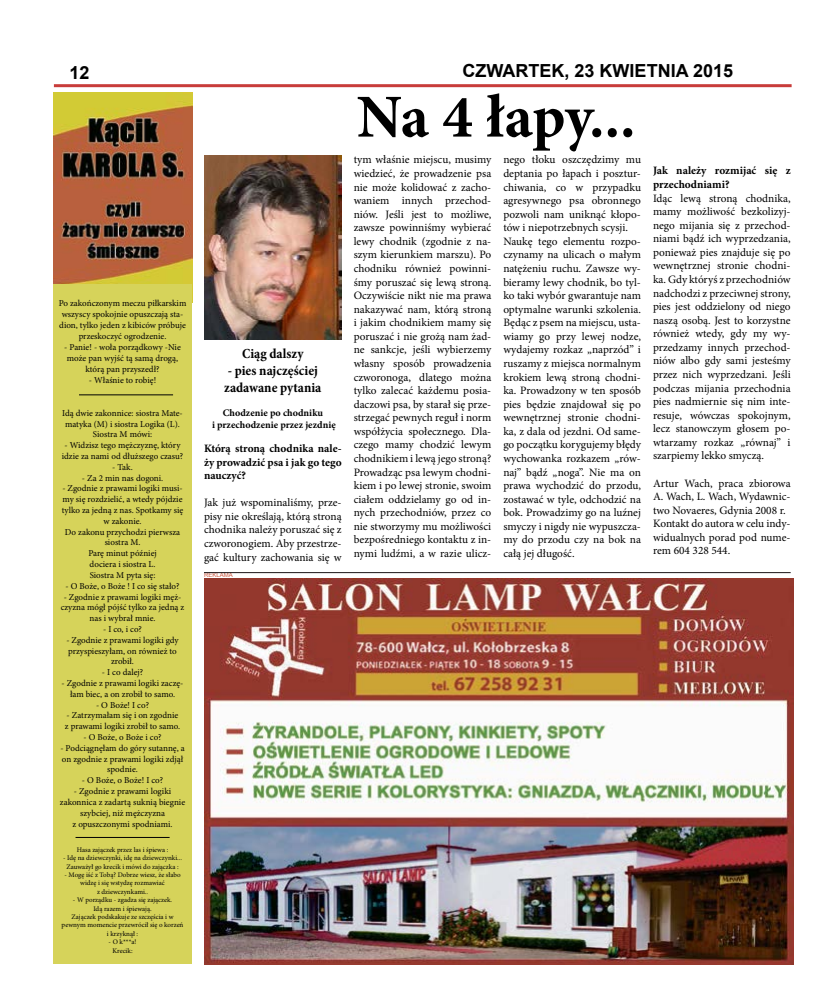
<style>
.page{position:relative;width:820px;height:993px;background:#fff}
.page>*{position:absolute;margin:0;border:0;box-sizing:border-box;transform-origin:0 0}
.t1{font:700 61px "Minion Pro";letter-spacing:-.01em;color:#000}
.t2{font:700 18px "Arial";color:#000}
.t3{font:700 condensed 14px/16.8px "Minion Pro";color:#000}
.t4{font:11.3px/13.6px "Minion Pro";color:#000;text-align:justify}
.t5{font:700 11.3px/13.6px "Minion Pro";color:#000;text-align:justify}
.t6{font:700 10px/12px "Minion Pro";color:#000;text-align:center}
.t7{font:9px/10.8px "Minion Pro";color:#000;text-align:center}
.t8{font:7px/8.4px "Minion Pro";color:#000;text-align:center}
.t9{font:6px "Arial";color:#cc573f}
</style>
<div class="page">
<img style="left:205px;top:578px;width:588px;height:386px">
<img style="left:54px;top:92px;width:138px;height:192px">
<div style="left:54px;top:284px;width:138px;height:679px;background:#d6d35a"></div>
<hr style="left:54px;top:84px;width:737px;height:3px;background:#c83c3a">
<img style="left:205px;top:155px;width:136px;height:184px">
<hr style="left:204px;top:572px;width:586px;height:1px;background:#1a1517">
<hr style="left:79px;top:394px;width:94px;height:1px;background:#000">
<hr style="left:75px;top:836px;width:94px;height:1px;background:#000">
<h2 class="t2" style="left:69px;top:61px;width:22px">12</h2>
<p class="t7" style="left:59px;top:297px;width:129px">Po zakończonym meczu piłkarskim wszyscy spokojnie opuszczają sta&shy;dion, tylko jeden z kibiców próbuje przeskoczyć ogrodzenie.</p>
<p class="t7" style="left:64px;top:341px;width:118px">- Panie! - woła porządkowy -Nie może pan wyjść tą samą drogą, którą pan przyszedł?</p>
<p class="t7" style="left:89px;top:374px;width:69px">- Właśnie to robię!</p>
<p class="t7" style="left:62px;top:407px;width:122px">Idą dwie zakonnice: siostra Mate&shy;matyka (M) i siostra Logika (L).<br>Siostra M mówi:</p>
<p class="t7" style="left:62px;top:440px;width:123px">- Widzisz tego mężczyznę, który idzie za nami od dłuższego czasu?</p>
<p class="t7" style="left:112px;top:461px;width:22px">- Tak.</p>
<p class="t7" style="left:82px;top:472px;width:83px">- Za 2 min nas dogoni.</p>
<p class="t7" style="left:62px;top:483px;width:123px">- Zgodnie z prawami logiki musi&shy;my się rozdzielić, a wtedy pójdzie tylko za jedną z nas. Spotkamy się w zakonie.<br>Do zakonu przychodzi pierwsza siostra M.<br>Parę minut później<br>dociera i siostra L.<br>Siostra M pyta się:</p>
<p class="t7" style="left:65px;top:580px;width:116px">- O Boże, o Boże ! I co się stało?</p>
<p class="t7" style="left:61px;top:591px;width:125px">- Zgodnie z prawami logiki męż&shy;czyzna mógł pójść tylko za jedną z nas i wybrał mnie.</p>
<p class="t7" style="left:103px;top:623px;width:40px">- I co, i co?</p>
<p class="t7" style="left:66px;top:634px;width:114px">- Zgodnie z prawami logiki gdy przyspieszyłam, on również to zrobił.</p>
<p class="t7" style="left:102px;top:666px;width:43px">- I co dalej?</p>
<p class="t7" style="left:62px;top:677px;width:123px">- Zgodnie z prawami logiki zaczę&shy;łam biec, a on zrobił to samo.</p>
<p class="t7" style="left:96px;top:699px;width:55px">- O Boże! I co?</p>
<p class="t7" style="left:65px;top:710px;width:117px;text-align:left">- Zatrzymałam się i on zgodnie z prawami logiki zrobił to samo.</p>
<p class="t7" style="left:83px;top:731px;width:80px">- O Boże, o Boże i co?</p>
<p class="t7" style="left:60px;top:742px;width:126px">- Podciągnęłam do góry sutannę, a on zgodnie z prawami logiki zdjął spodnie.</p>
<p class="t7" style="left:82px;top:774px;width:83px">- O Boże, o Boże! I co?</p>
<p class="t7" style="left:60px;top:785px;width:127px">- Zgodnie z prawami logiki zakonnica z zadartą suknią biegnie szybciej, niż mężczyzna<br>z opuszczonymi spodniami.</p>
<p class="t8" style="left:77px;top:845px;width:93px">Hasa zajączek przez las i śpiewa :</p>
<p class="t8" style="left:63px;top:853px;width:120px">- Idę na dziewczynki, idę na dziewczynki...<br>Zauważył go krecik i mówi do zajączka :</p>
<p class="t8" style="left:64px;top:870px;width:117px">- Mogę iść z Tobą? Dobrze wiesz, że słabo widzę i się wstydzę rozmawiać<br>z dziewczynkami..</p>
<p class="t8" style="left:62px;top:895px;width:123px">- W porządku - zgadza się zajączek.<br>Idą razem i śpiewają.<br>Zajączek podskakuje ze szczęścia i w pewnym momencie przewrócił się o korzeń i krzyknął :</p>
<p class="t8" style="left:109px;top:937px;width:29px">- O k***a!<br>Krecik:</p>
<p class="t3" style="left:242px;top:345px;width:63px">Ciąg dalszy</p>
<p class="t3" style="left:224px;top:361px;width:99px">- pies najczęściej zadawane pytania</p>
<p class="t6" style="left:212px;top:406px;width:125px">Chodzenie po chodniku<br>i przechodzenie przez jezdnię</p>
<p class="t5" style="left:204px;top:441px;width:139px">Którą stroną chodnika nale&shy;ży prowadzić psa i jak go tego nauczyć?</p>
<p class="t4" style="left:204px;top:495px;width:139px">Jak już wspominaliśmy, prze&shy;pisy nie określają, którą stroną chodnika należy poruszać się z czworonogiem. Aby przestrze&shy;gać kultury zachowania się w</p>
<p class="t9" style="left:204px;top:571px;width:30px">REKLAMA</p>
<h2 class="t2" style="left:462px;top:59px;width:272px">CZWARTEK, 23 KWIETNIA 2015</h2>
<h1 class="t1" style="left:356px;top:74px;width:280px">Na 4 łapy...</h1>
<p class="t4" style="left:353px;top:153px;width:139px">tym właśnie miejscu, musimy wiedzieć, że prowadzenie psa nie może kolidować z zacho&shy;waniem innych przechod&shy;niów. Jeśli jest to możliwe, zawsze powinniśmy wybierać lewy chodnik (zgodnie z na&shy;szym kierunkiem marszu). Po chodniku również powinni&shy;śmy poruszać się lewą stroną.<br>Oczywiście nikt nie ma prawa nakazywać nam, którą stroną i jakim chodnikiem mamy się poruszać i nie grożą nam żad&shy;ne sankcje, jeśli wybierzemy własny sposób prowadzenia czworonoga, dlatego można tylko zalecać każdemu posia&shy;daczowi psa, by starał się prze&shy;strzegać pewnych reguł i norm współżycia społecznego. Dla&shy;czego mamy chodzić lewym chodnikiem i lewą jego stroną?<br>Prowadząc psa lewym chodni&shy;kiem i po lewej stronie, swoim ciałem oddzielamy go od in&shy;nych przechodniów, przez co nie stworzymy mu możliwości bezpośredniego kontaktu z in&shy;nymi ludźmi, a w razie ulicz-</p>
<p class="t4" style="left:503px;top:153px;width:139px;text-align:left">nego tłoku oszczędzimy mu deptania po łapach i posztur&shy;chiwania, co w przypadku agresywnego psa obronnego pozwoli nam uniknąć kłopo&shy;tów i niepotrzebnych scysji.<br>Naukę tego elementu rozpo&shy;czynamy na ulicach o małym natężeniu ruchu. Zawsze wy&shy;bieramy lewy chodnik, bo tyl&shy;ko taki wybór gwarantuje nam optymalne warunki szkolenia.<br>Będąc z psem na miejscu, usta&shy;wiamy go przy lewej nodze, wydajemy rozkaz „naprzód” i ruszamy z miejsca normalnym krokiem lewą stroną chodni&shy;ka. Prowadzony w ten sposób pies będzie znajdował się po wewnętrznej stronie chodni&shy;ka, z dala od jezdni. Od same&shy;go początku korygujemy błędy wychowanka rozkazem „rów&shy;naj” bądź „noga”. Nie ma on prawa wychodzić do przodu, zostawać w tyle, odchodzić na bok. Prowadzimy go na luźnej smyczy i nigdy nie wypuszcza&shy;my do przodu czy na bok na całą jej długość.</p>
<p class="t5" style="left:652px;top:164px;width:139px">Jak należy rozmijać się z przechodniami?</p>
<p class="t4" style="left:652px;top:191px;width:139px">Idąc lewą stroną chodnika, mamy możliwość bezkolizyj&shy;nego mijania się z przechod&shy;niami bądź ich wyprzedzania, ponieważ pies znajduje się po wewnętrznej stronie chodni&shy;ka. Gdy któryś z przechodniów nadchodzi z przeciwnej strony, pies jest oddzielony od niego naszą osobą. Jest to korzystne również wtedy, gdy my wy&shy;przedzamy innych przechod&shy;niów albo gdy sami jesteśmy przez nich wyprzedzani. Jeśli podczas mijania przechodnia pies nadmiernie się nim inte&shy;resuje, wówczas spokojnym, lecz stanowczym głosem po&shy;wtarzamy rozkaz „równaj” i szarpiemy lekko smyczą.</p>
<p class="t4" style="left:652px;top:476px;width:139px;text-align:left">Artur Wach, praca zbiorowa<br>A. Wach, L. Wach, Wydawnic&shy;two Novaeres, Gdynia 2008 r.<br>Kontakt do autora w celu indy&shy;widualnych porad pod nume&shy;rem 604 328 544.</p>
</div>
